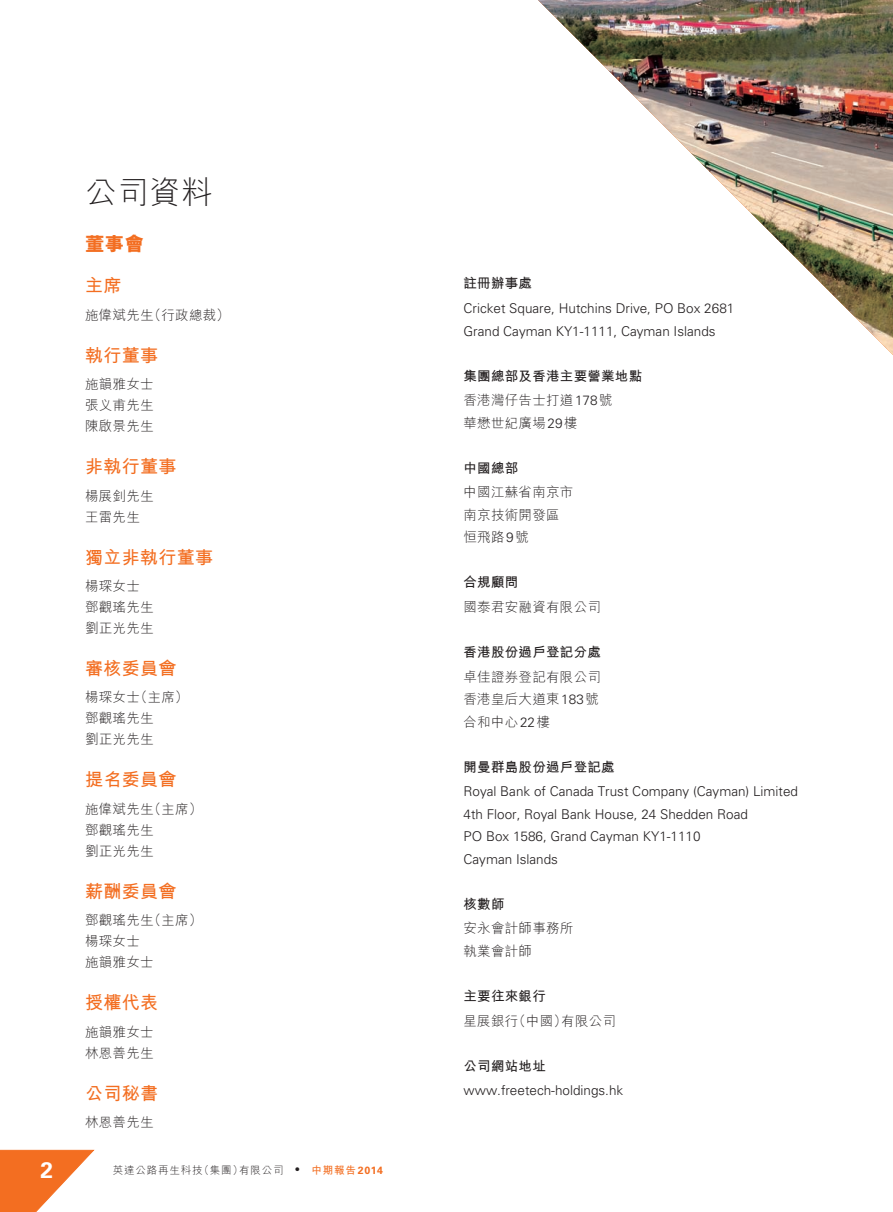
<style>
.page{position:relative;width:893px;height:1212px;background:#fff}
.page>*{position:absolute;margin:0;border:0;box-sizing:border-box;transform-origin:0 0}
.t1{font:300 31.5px "M Hei HK";color:#231f20}
.t2{font:700 22.5px "Univers LT Std";color:#fff}
.t3{font:800 19.5px "M Hei HK";color:#f36e21}
.t4{font:700 18px "M Hei HK";letter-spacing:.02em;color:#f36e21}
.t5{font:300 13.5px/22.5px "Univers LT Std";color:#231f20}
.t6{font:300 13.5px/21px "M Hei HK";letter-spacing:.02em;color:#231f20}
.t7{font:700 13.5px/24.6px "M Hei HK";letter-spacing:.02em;color:#231f20}
.t8{font:300 10.5px "M Hei HK";letter-spacing:.08em;color:#231f20}
.s1{font-family:"Univers LT Std"}
.s2{font-weight:700;color:#f36e21}
.s3{font-family:"Univers LT Std";font-weight:700;color:#f36e21}
.s4{font-weight:300}
.s5{font-family:"Univers LT Std";font-weight:300}
</style>
<div class="page">
<svg style="left:0;top:1150px;width:94px;height:62px"></svg>
<img style="left:538px;top:0;width:355px;height:355px">
<h1 class="t1" style="left:85px;top:176px;width:129px">公司資料</h1>
<h3 class="t3" style="left:85px;top:234px;width:61px">董事會</h3>
<h3 class="t4" style="left:85px;top:273px;width:38px">主席</h3>
<p class="t6" style="left:85px;top:304px;width:146px">施偉斌先生（行政總裁）</p>
<h3 class="t4" style="left:85px;top:342px;width:75px">執行董事</h3>
<p class="t6" style="left:85px;top:374px;width:70px;text-align:justify">施韻雅女士張义甫先生陳啟景先生</p>
<h3 class="t4" style="left:85px;top:454px;width:93px">非執行董事</h3>
<p class="t6" style="left:85px;top:485px;width:70px">楊展釗先生王雷先生</p>
<h3 class="t4" style="left:85px;top:544px;width:130px">獨立非執行董事</h3>
<p class="t6" style="left:85px;top:575px;width:70px">楊琛女士鄧觀瑤先生劉正光先生</p>
<h3 class="t4" style="left:85px;top:655px;width:93px">審核委員會</h3>
<p class="t6" style="left:85px;top:687px;width:105px">楊琛女士（主席）鄧觀瑤先生<br>劉正光先生</p>
<h3 class="t4" style="left:85px;top:767px;width:93px">提名委員會</h3>
<p class="t6" style="left:85px;top:798px;width:119px">施偉斌先生（主席）鄧觀瑤先生<br>劉正光先生</p>
<h3 class="t4" style="left:85px;top:878px;width:93px">薪酬委員會</h3>
<p class="t6" style="left:85px;top:909px;width:119px">鄧觀瑤先生（主席）楊琛女士<br>施韻雅女士</p>
<h3 class="t4" style="left:85px;top:989px;width:75px">授權代表</h3>
<p class="t6" style="left:85px;top:1021px;width:70px">施韻雅女士林恩善先生</p>
<h3 class="t4" style="left:85px;top:1080px;width:75px">公司秘書</h3>
<p class="t6" style="left:85px;top:1111px;width:70px">林恩善先生</p>
<h2 class="t2" style="left:40px;top:1157px;width:14px">2</h2>
<p class="t8" style="left:113px;top:1164px;width:272px">英達公路再生科技（集團）有限公司 <span class="s1">•</span> <span class="s2">中期報告</span><span class="s3">2014</span></p>
<p class="t7" style="left:463px;top:270px;width:70px">註冊辦事處</p>
<p class="t5" style="left:463px;top:297px;width:272px">Cricket Square, Hutchins Drive, PO Box 2681<br>Grand Cayman KY1-1111, Cayman Islands</p>
<p class="t7" style="left:463px;top:362px;width:180px">集團總部及香港主要營業地點<span class="s4">香港灣仔告士打道</span><span class="s5">178</span><span class="s4">號</span></p>
<p class="t6" style="left:463px;top:412px;width:116px">華懋世紀廣場<span class="s1">29</span>樓</p>
<p class="t7" style="left:463px;top:454px;width:56px">中國總部</p>
<p class="t6" style="left:463px;top:481px;width:111px;line-height:22.5px">中國江蘇省南京市南京技術開發區恒飛路<span class="s1">9</span>號</p>
<p class="t7" style="left:463px;top:569px;width:56px">合規顧問</p>
<p class="t6" style="left:463px;top:596px;width:139px">國泰君安融資有限公司</p>
<p class="t7" style="left:463px;top:639px;width:139px">香港股份過戶登記分處</p>
<p class="t6" style="left:463px;top:665px;width:139px;line-height:22.5px">卓佳證券登記有限公司香港皇后大道東<span class="s1">183</span>號合和中心<span class="s1">22</span>樓</p>
<p class="t7" style="left:463px;top:753px;width:153px">開曼群島股份過戶登記處</p>
<p class="t5" style="left:463px;top:780px;width:336px">Royal Bank of Canada Trust Company (Cayman) Limited 4th Floor, Royal Bank House, 24 Shedden Road<br>PO Box 1586, Grand Cayman KY1-1110<br>Cayman Islands</p>
<p class="t7" style="left:463px;top:890px;width:43px">核數師</p>
<p class="t6" style="left:463px;top:917px;width:111px;line-height:22.5px">安永會計師事務所執業會計師</p>
<p class="t7" style="left:463px;top:982px;width:84px">主要往來銀行</p>
<p class="t6" style="left:463px;top:1010px;width:154px">星展銀行（中國）有限公司</p>
<p class="t7" style="left:463px;top:1052px;width:84px">公司網站地址</p>
<p class="t5" style="left:463px;top:1079px;width:161px">www.freetech-holdings.hk</p>
</div>
